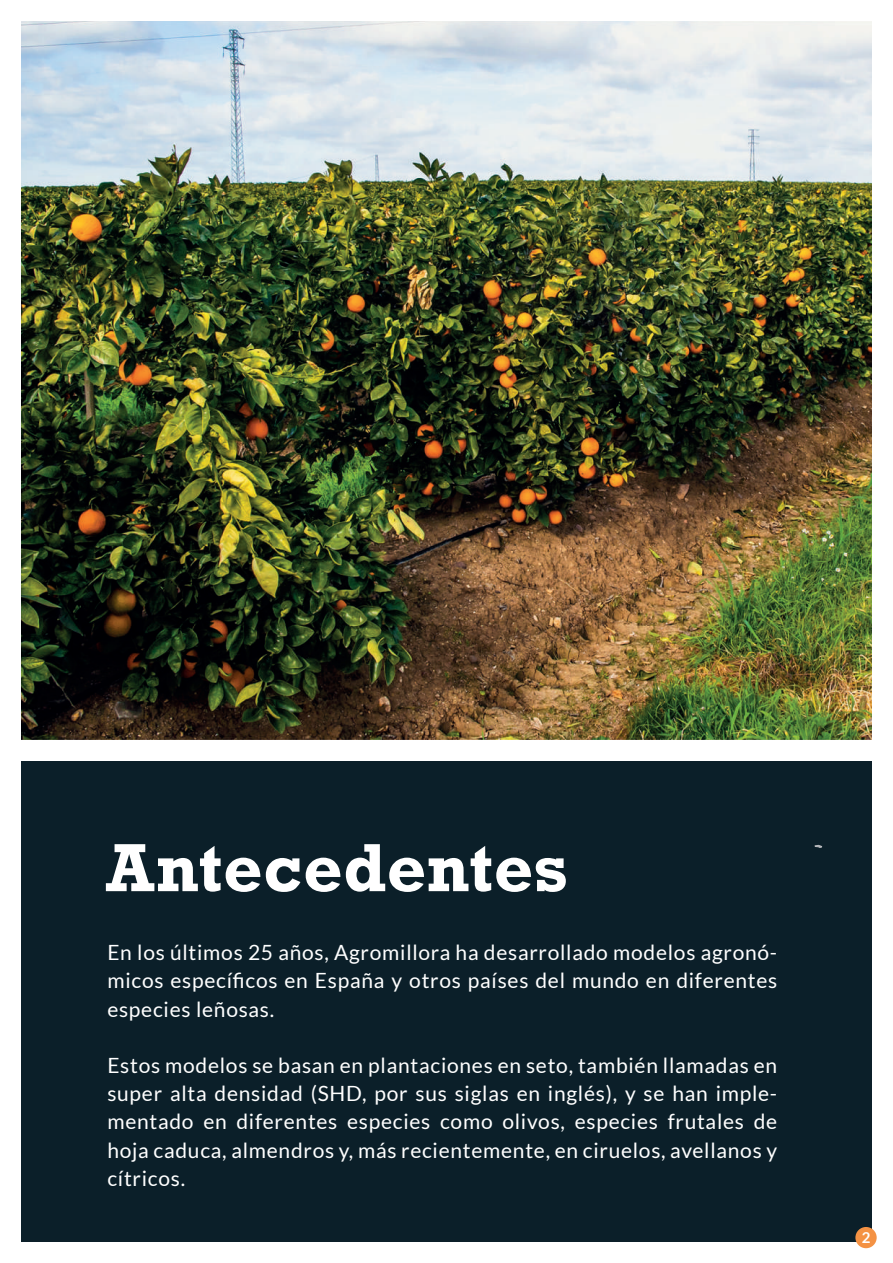
<style>
.page{position:relative;width:893px;height:1263px;background:#fff}
.page>*{position:absolute;margin:0;border:0;box-sizing:border-box;transform-origin:0 0}
.t1{font:700 63.9px "Rockwell";letter-spacing:.01em;color:#fff}
.t2{font:21px/28.2px "Lato";letter-spacing:.035em;color:#fff;text-align:justify}
.t3{font:700 15px "Lato";color:#fff}
</style>
<div class="page">
<div style="left:21px;top:761px;width:851px;height:481px;background:#0b1f29"></div>
<svg style="left:815px;top:845px;width:7px;height:3px"></svg>
<img style="left:21px;top:21px;width:851px;height:719px">
<div style="left:855px;top:1227px;width:22px;height:21px;background:#f49244;border-radius:50%"></div>
<h1 class="t1" style="left:106px;top:826px;width:463px">Antecedentes</h1>
<p class="t2" style="left:107px;top:938px;width:671px">En los últimos 25 años, Agromillora ha desarrollado modelos agronó&shy;micos específicos en España y otros países del mundo en diferentes especies leñosas.</p>
<p class="t2" style="left:107px;top:1051px;width:671px">Estos modelos se basan en plantaciones en seto, también llamadas en super alta densidad (SHD, por sus siglas en inglés), y se han imple&shy;mentado en diferentes especies como olivos, especies frutales de hoja caduca, almendros y, más recientemente, en ciruelos, avellanos y cítricos.</p>
<p class="t3" style="left:862px;top:1229px;width:10px">2</p>
</div>
